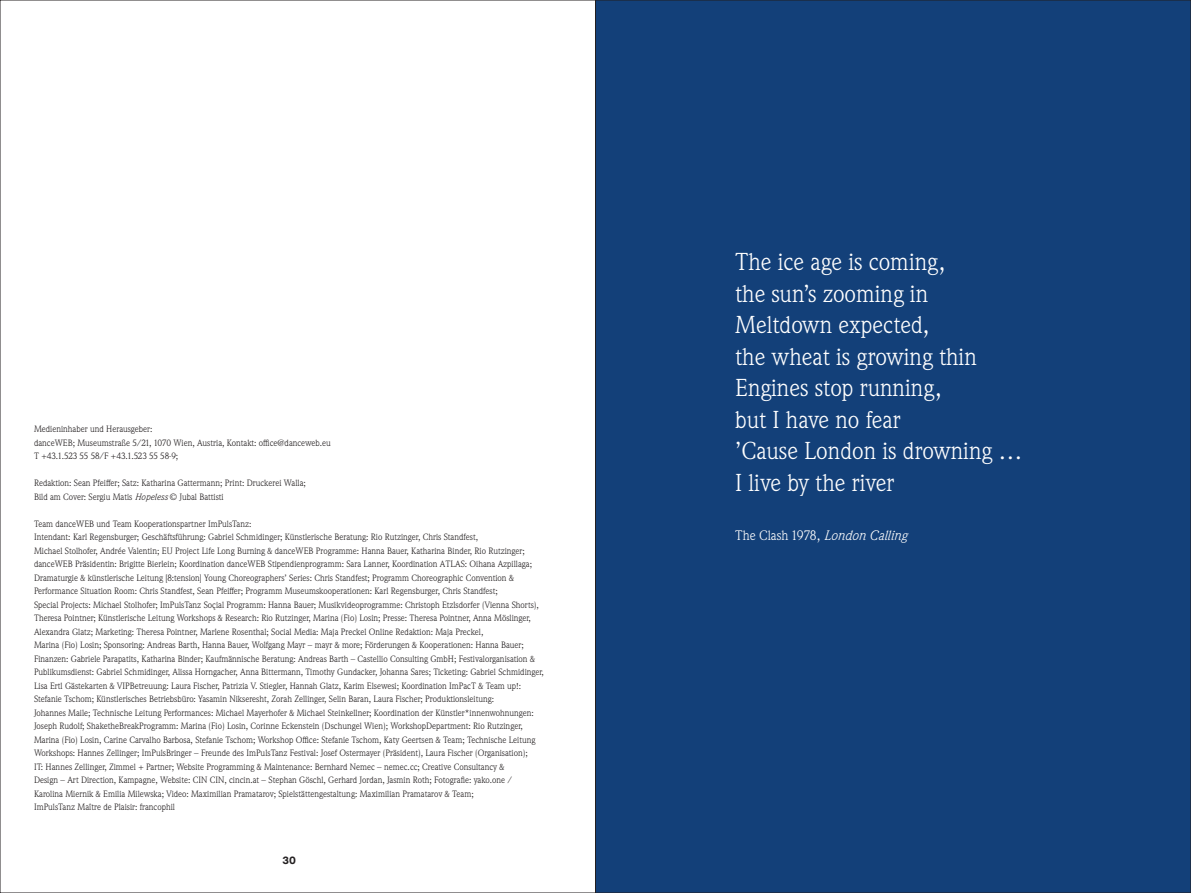
<style>
.page{position:relative;width:1191px;height:893px;background:#fff}
.page>*{position:absolute;margin:0;border:0;box-sizing:border-box;transform-origin:0 0}
.Zitat_1{font:24px/31.5px "Weidemann ITC Pro";color:#fff}
.Zitat_Quelle{font:13.5px "Weidemann ITC Pro";color:#fff}
.t1{font:700 10.5px "Medium LL";color:#231f20}
.F_Fließtext{font:9px/13.5px "Weidemann ITC Pro";color:#231f20}
.s1{font-style:italic}
</style>
<div class="page">
<div style="left:595px;top:0;width:596px;height:893px;background:#134079"></div>
<hr style="left:595px;top:0;width:1px;height:893px;background:#231f20">
<p class="F_Fließtext" style="left:34px;top:422px;width:120px">Medieninhaber und Herausgeber:</p>
<p class="F_Fließtext" style="left:34px;top:435px;width:298px">danceWEB; Museumstraße 5/21, 1070 Wien, Austria, Kontakt: office@danceweb.eu</p>
<p class="F_Fließtext" style="left:34px;top:449px;width:146px">T +43.1.523 55 58/F +43.1.523 55 58-9;</p>
<p class="F_Fließtext" style="left:34px;top:476px;width:273px">Redaktion: Sean Pfeiffer; Satz: Katharina Gattermann; Print: Druckerei Walla;<br>Bild am Cover: Sergiu Matis <span class="s1">Hopeless</span> © Jubal Battisti</p>
<p class="F_Fließtext" style="left:34px;top:516px;width:219px">Team danceWEB und Team Kooperationspartner ImPulsTanz:</p>
<p class="F_Fließtext" style="left:34px;top:530px;width:511px">Intendant: Karl Regensburger; Geschäftsführung: Gabriel Schmidinger; Künstlerische Beratung: Rio Rutzinger, Chris Standfest,<br>Michael Stolhofer, Andrée Valentin; EU Project Life Long Burning &amp; danceWEB Programme: Hanna Bauer, Katharina Binder, Rio Rutzinger; danceWEB Präsidentin: Brigitte Bierlein; Koordination danceWEB Stipendienprogramm: Sara Lanner, Koordination ATLAS: Oihana Azpillaga; Dramaturgie &amp; künstlerische Leitung [8:tension] Young Choreographers’ Series: Chris Standfest; Programm Choreographic Convention &amp; Performance Situation Room: Chris Standfest, Sean Pfeiffer; Programm Museumskooperationen: Karl Regensburger, Chris Standfest;<br>Special Projects: Michael Stolhofer; ImPulsTanz Soçial Programm: Hanna Bauer; Musikvideoprogramme: Christoph Etzlsdorfer (Vienna Shorts), Theresa Pointner; Künstlerische Leitung Workshops &amp; Research: Rio Rutzinger, Marina (Fio) Losin; Presse: Theresa Pointner, Anna Möslinger, Alexandra Glatz; Marketing: Theresa Pointner, Marlene Rosenthal; Social Media: Maja Preckel Online Redaktion: Maja Preckel,<br>Marina (Fio) Losin; Sponsoring: Andreas Barth, Hanna Bauer, Wolfgang Mayr – mayr &amp; more; Förderungen &amp; Kooperationen: Hanna Bauer; Finanzen: Gabriele Parapatits, Katharina Binder; Kaufmännische Beratung: Andreas Barth – Castellio Consulting GmbH; Festivalorganisation &amp; Publikumsdienst: Gabriel Schmidinger, Alissa Horngacher, Anna Bittermann, Timothy Gundacker, Johanna Sares; Ticketing: Gabriel Schmidinger, Lisa Ertl Gästekarten &amp; VIPBetreuung: Laura Fischer, Patrizia V. Stiegler, Hannah Glatz, Karim Elsewesi; Koordination ImPacT &amp; Team up!:<br>Stefanie Tschom; Künstlerisches Betriebsbüro: Yasamin Nikseresht, Zorah Zellinger, Selin Baran, Laura Fischer; Produktionsleitung:<br>Johannes Maile; Technische Leitung Performances: Michael Mayerhofer &amp; Michael Steinkellner; Koordination der Künstler*innenwohnungen:<br>Joseph Rudolf; ShaketheBreakProgramm: Marina (Fio) Losin, Corinne Eckenstein (Dschungel Wien); WorkshopDepartment: Rio Rutzinger, Marina (Fio) Losin, Carine Carvalho Barbosa, Stefanie Tschom; Workshop Office: Stefanie Tschom, Katy Geertsen &amp; Team; Technische Leitung Workshops: Hannes Zellinger; ImPulsBringer – Freunde des ImPulsTanz Festival: Josef Ostermayer (Präsident), Laura Fischer (Organisation);<br>IT: Hannes Zellinger, Zimmel + Partner; Website Programming &amp; Maintenance: Bernhard Nemec – nemec.cc; Creative Consultancy &amp;<br>Design – Art Direction, Kampagne, Website: CIN CIN, cincin.at – Stephan Göschl, Gerhard Jordan, Jasmin Roth; Fotografie: yako.one /<br>Karolina Miernik &amp; Emilia Milewska; Video: Maximilian Pramatarov; Spielstättengestaltung: Maximilian Pramatarov &amp; Team;<br>ImPulsTanz Maître de Plaisir: francophil</p>
<p class="t1" style="left:282px;top:852px;width:15px">30</p>
<p class="Zitat_1" style="left:735px;top:245px;width:289px">The ice age is coming,<br>the sun’s zooming in<br>Meltdown expected,<br>the wheat is growing thin<br>Engines stop running,<br>but I have no fear<br>’Cause London is drowning …<br>I live by the river</p>
<p class="Zitat_Quelle" style="left:735px;top:527px;width:173px">The Clash 1978, <span class="s1">London Calling</span></p>
</div>
